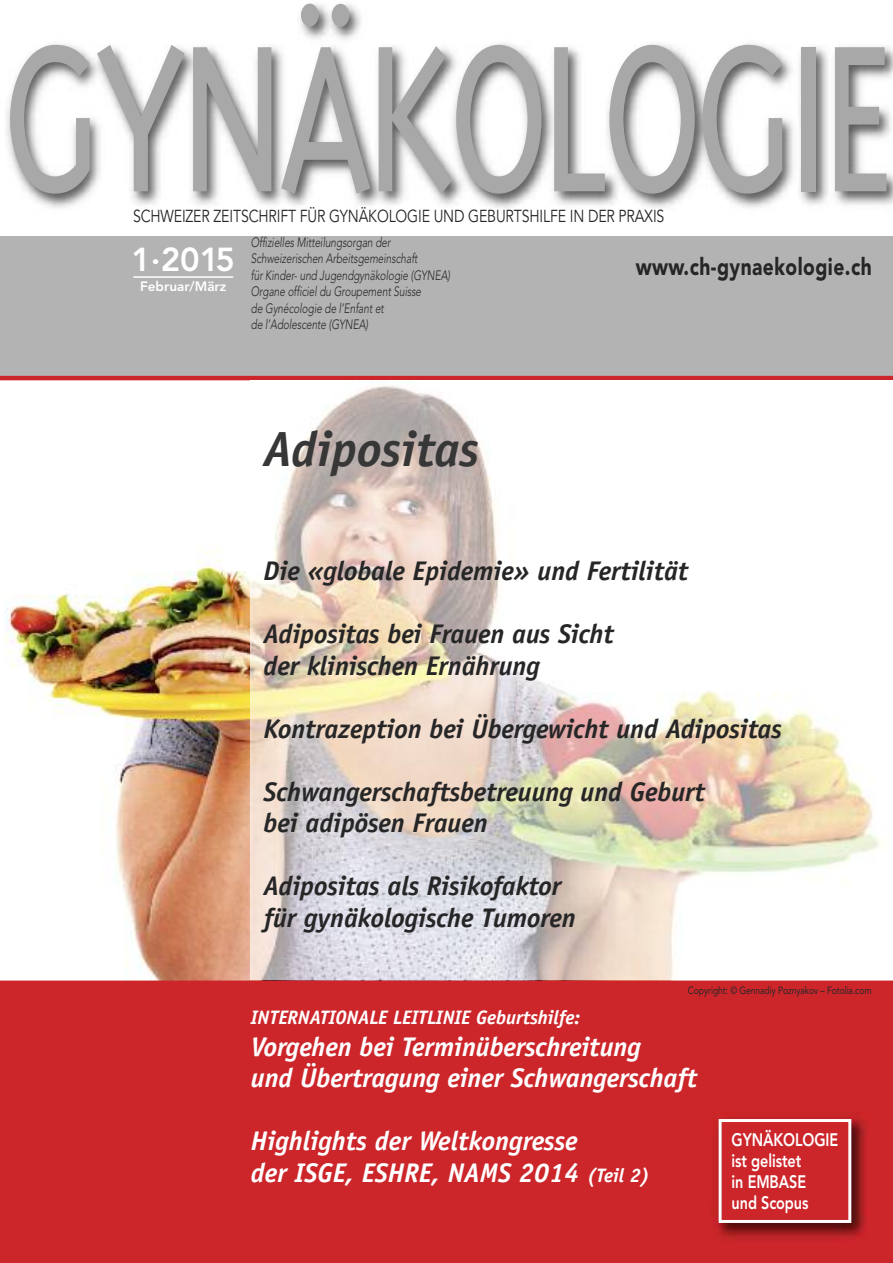
<style>
.page{position:relative;width:893px;height:1263px;background:#fff}
.page>*{position:absolute;margin:0;border:0;box-sizing:border-box;transform-origin:0 0}
.t1{font:300 240px "Triplex";letter-spacing:-.05em;color:#a9a8a9;scale:.77 1}
.t2{font:italic 700 49.5px "Officina Sans";color:#383738}
.t3{font:800 33px "Avenir";color:#fff}
.t4{font:italic 700 27px/31.5px "Officina Sans";letter-spacing:-.005em;color:#272627}
.t5{font:italic 700 27px/31.5px "Officina Sans";letter-spacing:-.005em;color:#fff}
.t6{font:900 24px "Avenir";letter-spacing:.025em;color:#272627;scale:.8 1}
.t7{font:italic 700 19.5px "Officina Sans";letter-spacing:-.005em;color:#fff}
.t8{font:800 18px/21px "Avenir";letter-spacing:-.005em;color:#fff;scale:.8 1}
.t9{font:17.25px "Avenir";letter-spacing:-.01em;color:#272627;scale:.82 1}
.t10{font:italic 300 13.5px/16.5px "Avenir";letter-spacing:-.005em;color:#272627;scale:.75 1}
.t11{font:800 13.5px "Avenir";color:#fff}
.t12{font:10.5px "Avenir";letter-spacing:-.01em;color:#272627;scale:.82 1}
.s1{font-size:19.5px}
</style>
<div class="page">
<div style="left:0;top:969px;width:893px;height:294px;background:#cc262b"></div>
<div style="left:0;top:237px;width:893px;height:141px;background:#b4b3b3"></div>
<img style="left:0;top:376px;width:893px;height:605px">
<img style="left:0;top:4px;width:893px;height:274px">
<img style="left:251px;top:381px;width:642px;height:598px">
<img style="left:715px;top:1117px;width:151px;height:123px">
<div style="left:722px;top:1122px;width:126px;height:98px;background:#cc262b"></div>
<div style="left:719px;top:1119px;width:132px;height:104px;border:3px solid #fff"></div>
<hr style="left:133px;top:276px;width:100px;height:2px;background:#fff">
<h1 class="t1" style="left:2px;top:-32px;width:1159px">GYNÄKOLOGIE</h1>
<p class="t9" style="left:133px;top:206px;width:650px">SCHWEIZER ZEITSCHRIFT FÜR GYNÄKOLOGIE UND GEBURTSHILFE IN DER PRAXIS</p>
<p class="t10" style="left:251px;top:234px;width:267px">Offizielles Mitteilungsorgan der Schweizerischen Arbeitsgemeinschaft<br>für Kinder- und Jugendgynäkologie (GYNEA)<br>Organe officiel du Groupement Suisse<br>de Gynécologie de l’Enfant et<br>de l’Adolescente (GYNEA)</p>
<p class="t3" style="left:131px;top:230px;width:105px">1.2015</p>
<p class="t6" style="left:636px;top:246px;width:297px">www.ch-gynaekologie.ch</p>
<p class="t11" style="left:140px;top:274px;width:88px">Februar/März</p>
<h2 class="t2" style="left:264px;top:431px;width:217px">Adipositas</h2>
<p class="t4" style="left:264px;top:557px;width:426px">Die «globale Epidemie» und Fertilität</p>
<p class="t4" style="left:264px;top:620px;width:352px">Adipositas bei Frauen aus Sicht der klinischen Ernährung</p>
<p class="t4" style="left:264px;top:715px;width:520px">Kontrazeption bei Übergewicht und Adipositas</p>
<p class="t4" style="left:264px;top:778px;width:443px">Schwangerschaftsbetreuung und Geburt bei adipösen Frauen</p>
<p class="t4" style="left:264px;top:872px;width:314px">Adipositas als Risikofaktor für gynäkologische Tumoren</p>
<p class="t12" style="left:688px;top:982px;width:226px">Copyright: © Gennadiy Poznyakov – Fotolia.com</p>
<p class="t7" style="left:251px;top:1010px;width:331px">INTERNATIONALE LEITLINIE Geburtshilfe:</p>
<p class="t5" style="left:251px;top:1033px;width:448px">Vorgehen bei Terminüberschreitung<br>und Übertragung einer Schwangerschaft</p>
<p class="t5" style="left:251px;top:1127px;width:400px">Highlights der Weltkongresse<br>der ISGE, ESHRE, NAMS 2014 <span class="s1">(Teil 2)</span></p>
<p class="t8" style="left:732px;top:1127px;width:135px">GYNÄKOLOGIE ist gelistet<br>in EMBASE<br>und Scopus</p>
</div>
